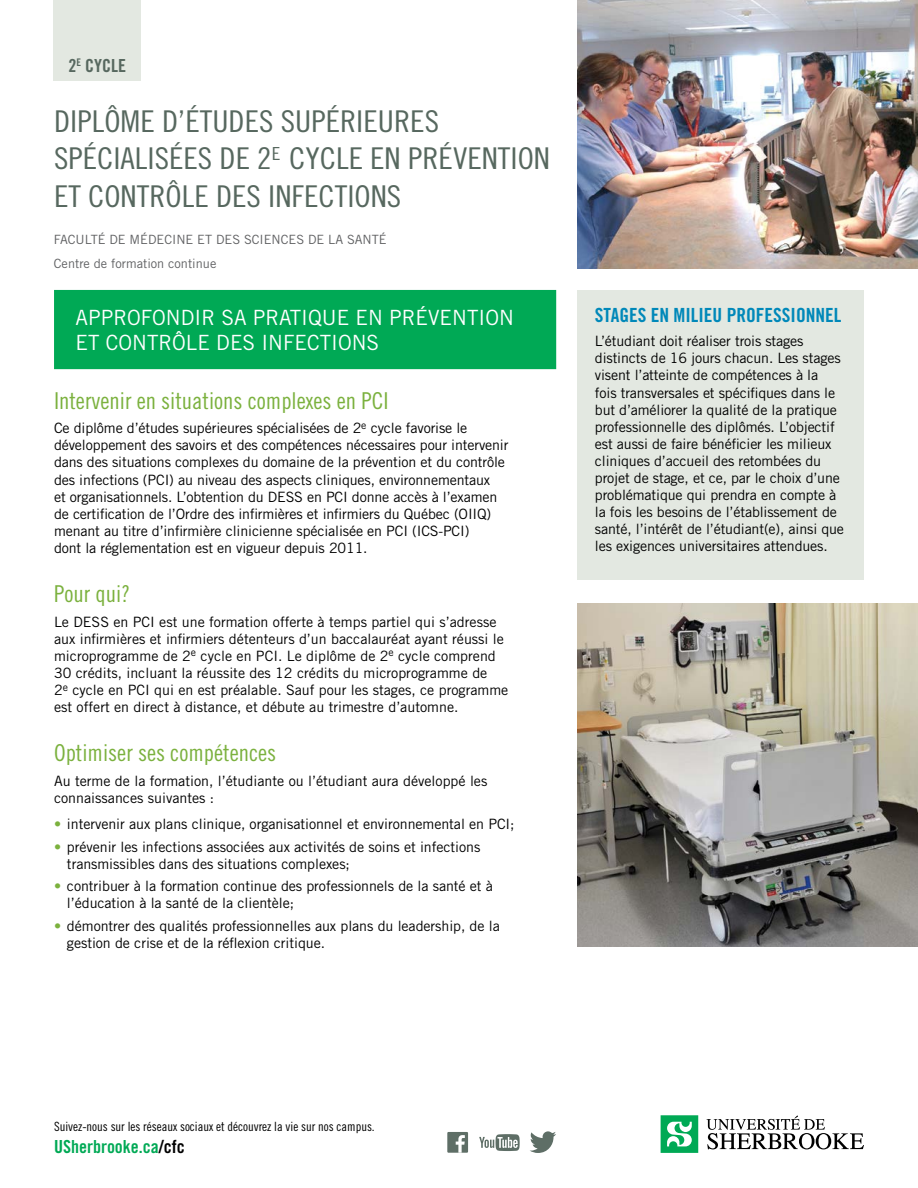
<style>
.page{position:relative;width:918px;height:1188px;background:#fff}
.page>*{position:absolute;margin:0;border:0;box-sizing:border-box;transform-origin:0 0}
.t1{font:30px/37.5px "Trade Gothic Cond Eighteen";color:#57685f;scale:1.08 1}
.t2{font:23.25px "Trade Gothic Cond Eighteen";color:#7bb13e}
.t3{font:21px/25.2px "Trade Gothic";color:#fff}
.t4{font:19.5px "Trade Gothic Bold Cond Twenty";color:#0088b9}
.t5{font:18px "Trade Gothic Bold Cond Twenty";color:#00a955}
.t6{font:18px "Trade Gothic Bold Cond Twenty";color:#57685f}
.t7{font:14.25px/17.1px "Trade Gothic";letter-spacing:-.01em;color:#000}
.t8{font:12.75px/24.3px "Trade Gothic";color:#5f6062}
.t9{font:12.75px "Trade Gothic Cond Eighteen";color:#000}
.s1{color:#7bb13e}
.s2{color:#000}
</style>
<div class="page">
<svg style="left:530px;top:1131px;width:26px;height:22px"></svg>
<svg style="left:479px;top:1134px;width:41px;height:17px"></svg>
<div style="left:447px;top:1132px;width:21px;height:21px;background:#5e6e66"></div>
<svg style="left:456px;top:1135px;width:9px;height:18px"></svg>
<svg style="left:661px;top:1115px;width:37px;height:38px"></svg>
<svg style="left:706px;top:1116px;width:158px;height:33px"></svg>
<img style="left:578px;top:0;width:340px;height:268px">
<div style="left:54px;top:290px;width:502px;height:79px;background:#00a955"></div>
<div style="left:578px;top:290px;width:286px;height:289px;background:#e3e8e1"></div>
<img style="left:578px;top:603px;width:340px;height:343px">
<div style="left:54px;top:0;width:87px;height:80px;background:#e3e8e1"></div>
<p class="t6" style="left:69px;top:55px;width:59px">2<sup>E</sup> CYCLE</p>
<h1 class="t1" style="left:54px;top:102px;width:461px">DIPLÔME D’ÉTUDES SUPÉRIEURES<br>SPÉCIALISÉES DE 2<sup>E</sup> CYCLE EN PRÉVENTION<br>ET CONTRÔLE DES INFECTIONS</h1>
<p class="t8" style="left:54px;top:227px;width:334px">FACULTÉ DE MÉDECINE ET DES SCIENCES DE LA SANTÉ<br>Centre de formation continue</p>
<h3 class="t3" style="left:76px;top:304px;width:440px">APPROFONDIR SA PRATIQUE EN PRÉVENTION<br>ET CONTRÔLE DES INFECTIONS</h3>
<h2 class="t2" style="left:54px;top:387px;width:336px">Intervenir en situations complexes en PCI</h2>
<p class="t7" style="left:54px;top:419px;width:456px">Ce diplôme d’études supérieures spécialisées de 2<sup>e</sup> cycle favorise le développement des savoirs et des compétences nécessaires pour intervenir dans des situations complexes du domaine de la prévention et du contrôle des infections (PCI) au niveau des aspects cliniques, environnementaux<br>et organisationnels. L’obtention du DESS en PCI donne accès à l’examen de certification de l’Ordre des infirmières et infirmiers du Québec (OIIQ) menant au titre d’infirmière clinicienne spécialisée en PCI (ICS-PCI)<br>dont la réglementation est en vigueur depuis 2011.</p>
<h2 class="t2" style="left:54px;top:579px;width:78px">Pour qui?</h2>
<p class="t7" style="left:54px;top:613px;width:456px">Le DESS en PCI est une formation offerte à temps partiel qui s’adresse aux infirmières et infirmiers détenteurs d’un baccalauréat ayant réussi le microprogramme de 2<sup>e</sup> cycle en PCI. Le diplôme de 2<sup>e</sup> cycle comprend 30 crédits, incluant la réussite des 12 crédits du microprogramme de<br>2<sup>e</sup> cycle en PCI qui en est préalable. Sauf pour les stages, ce programme est offert en direct à distance, et débute au trimestre d’automne.</p>
<h2 class="t2" style="left:54px;top:739px;width:224px">Optimiser ses compétences</h2>
<p class="t7" style="left:54px;top:772px;width:435px">Au terme de la formation, l’étudiante ou l’étudiant aura développé les connaissances suivantes :</p>
<p class="t7" style="left:54px;top:815px;width:462px"><span class="s1">•</span> intervenir aux plans clinique, organisationnel et environnemental en PCI;</p>
<p class="t7" style="left:67px;top:838px;width:415px;text-indent:-13px"><span class="s1">•</span> prévenir les infections associées aux activités de soins et infections transmissibles dans des situations complexes;</p>
<p class="t7" style="left:67px;top:878px;width:428px;text-indent:-13px"><span class="s1">•</span> contribuer à la formation continue des professionnels de la santé et à l’éducation à la santé de la clientèle;</p>
<p class="t7" style="left:67px;top:917px;width:434px;text-indent:-13px"><span class="s1">•</span> démontrer des qualités professionnelles aux plans du leadership, de la gestion de crise et de la réflexion critique.</p>
<h3 class="t4" style="left:595px;top:303px;width:248px">STAGES EN MILIEU PROFESSIONNEL</h3>
<p class="t7" style="left:595px;top:332px;width:251px">L’étudiant doit réaliser trois stages distincts de 16 jours chacun. Les stages visent l’atteinte de compétences à la<br>fois transversales et spécifiques dans le but d’améliorer la qualité de la pratique professionnelle des diplômés. L’objectif est aussi de faire bénéficier les milieux cliniques d’accueil des retombées du projet de stage, et ce, par le choix d’une problématique qui prendra en compte à la fois les besoins de l’établissement de santé, l’intérêt de l’étudiant(e), ainsi que les exigences universitaires attendues.</p>
<p class="t9" style="left:54px;top:1119px;width:322px">Suivez-nous sur les réseaux sociaux et découvrez la vie sur nos campus.</p>
<p class="t5" style="left:54px;top:1136px;width:132px">USherbrooke.ca<span class="s2">/cfc</span></p>
</div>
